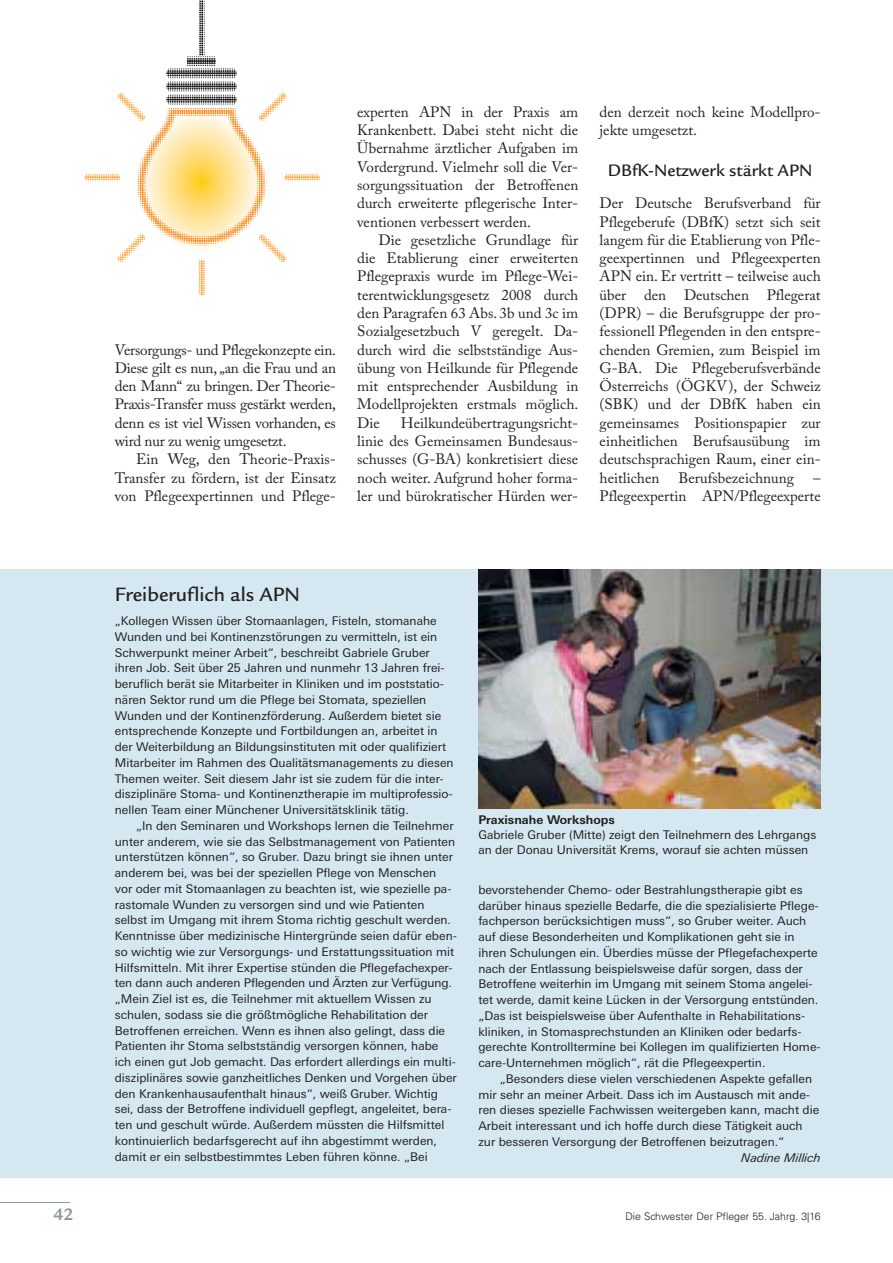
<style>
.page{position:relative;width:893px;height:1263px;background:#fff}
.page>*{position:absolute;margin:0;border:0;box-sizing:border-box;transform-origin:0 0}
.t1{font:500 21px "Legacy Sans";color:#231f20}
.t2{font:500 18px "Legacy Sans";color:#231f20}
.t3{font:700 18px "Legacy Sans";color:#8b99a1}
.t4{font:15px/18.3px "Adobe Caslon Pro";color:#231f20;text-align:justify}
.t5{font:12px/15.8px "LT Univers Basic";color:#231f20}
.t6{font:700 12px "LT Univers Basic";color:#231f20}
.t7{font:italic 12px "LT Univers Basic";color:#231f20}
.t8{font:300 10.5px "Univers";color:#231f20}
</style>
<div class="page">
<hr style="left:0;top:1202px;width:70px;height:1px;background:#8b99a1">
<svg style="left:84px;top:0;width:236px;height:295px"></svg>
<div style="left:0;top:569px;width:893px;height:608px;background:#d5e8f1"></div>
<img style="left:479px;top:569px;width:342px;height:240px">
<p class="t4" style="left:115px;top:342px;width:223px">Versorgungs- und Pflegekonzepte ein.<br>Diese gilt es nun, „an die Frau und an den Mann“ zu bringen. Der Theorie-Praxis-Transfer muss gestärkt werden, denn es ist viel Wissen vorhanden, es wird nur zu wenig umgesetzt.</p>
<p class="t4" style="left:115px;top:452px;width:223px;text-indent:21px">Ein Weg, den Theorie-Praxis-Transfer zu fördern, ist der Einsatz von Pflegeexpertinnen und Pflege-</p>
<p class="t4" style="left:357px;top:104px;width:223px">experten APN in der Praxis am Krankenbett. Dabei steht nicht die Übernahme ärztlicher Aufgaben im Vordergrund. Vielmehr soll die Ver&shy;sorgungssituation der Betroffenen durch erweiterte pflegerische Inter&shy;ventionen verbessert werden.</p>
<p class="t4" style="left:357px;top:232px;width:223px;text-indent:21px">Die gesetzliche Grundlage für die Etablierung einer erweiterten Pflegepraxis wurde im Pflege-Wei&shy;terentwicklungsgesetz 2008 durch den Paragrafen 63 Abs. 3b und 3c im Sozialgesetzbuch V geregelt. Da&shy;durch wird die selbstständige Aus&shy;übung von Heilkunde für Pflegende mit entsprechender Ausbildung in Modellprojekten erstmals möglich.<br>Die</p>
<p class="t4" style="left:357px;top:415px;width:223px;text-indent:44px">Heilkundeübertragungsricht&shy;linie des Gemeinsamen Bundesaus&shy;schusses (G-BA) konkretisiert diese noch weiter. Aufgrund hoher forma&shy;ler und bürokratischer Hürden wer-</p>
<p class="t4" style="left:600px;top:104px;width:223px">den derzeit noch keine Modellpro&shy;jekte umgesetzt.</p>
<h2 class="t2" style="left:608px;top:163px;width:206px">DBfK-Netzwerk stärkt APN</h2>
<p class="t4" style="left:600px;top:196px;width:223px">Der Deutsche Berufsverband für Pflegeberufe (DBfK) setzt sich seit langem für die Etablierung von Pfle&shy;geexpertinnen und Pflegeexperten APN ein. Er vertritt – teilweise auch über den Deutschen Pflegerat (DPR) – die Berufsgruppe der pro&shy;fessionell Pflegenden in den entspre&shy;chenden Gremien, zum Beispiel im G-BA. Die Pflegeberufsverbände Österreichs (ÖGKV), der Schweiz (SBK) und der DBfK haben ein gemeinsames Positionspapier zur einheitlichen Berufsausübung im deutschsprachigen Raum, einer ein&shy;heitlichen</p>
<p class="t4" style="left:678px;top:470px;width:117px">Berufsbezeichnung</p>
<p class="t4" style="left:600px;top:470px;width:223px;text-align:right">–<br>Pflegeexpertin APN/Pflegeexperte</p>
<h1 class="t1" style="left:115px;top:586px;width:187px">Freiberuflich als APN</h1>
<p class="t5" style="left:115px;top:614px;width:340px">„Kollegen Wissen über Stomaanlagen, Fisteln, stomanahe Wunden und bei Kontinenzstörungen zu vermitteln, ist ein Schwerpunkt meiner Arbeit“, beschreibt Gabriele Gruber ihren Job. Seit über 25 Jahren und nunmehr 13 Jahren frei&shy;beruflich berät sie Mitarbeiter in Kliniken und im poststatio&shy;nären Sektor rund um die Pflege bei Stomata, speziellen Wunden und der Kontinenzförderung. Außerdem bietet sie entsprechende Konzepte und Fortbildungen an, arbeitet in der Weiterbildung an Bildungsinstituten mit oder qualifiziert Mitarbeiter im Rahmen des Qualitätsmanagements zu diesen Themen weiter. Seit diesem Jahr ist sie zudem für die inter&shy;disziplinäre Stoma- und Kontinenztherapie im multiprofessio&shy;nellen Team einer Münchener Universitätsklinik tätig.</p>
<p class="t5" style="left:115px;top:818px;width:344px;text-indent:21px">„In den Seminaren und Workshops lernen die Teilnehmer unter anderem, wie sie das Selbstmanagement von Patienten unterstützen können“, so Gruber. Dazu bringt sie ihnen unter anderem bei, was bei der speziellen Pflege von Menschen<br>vor oder mit Stomaanlagen zu beachten ist, wie spezielle pa&shy;rastomale Wunden zu versorgen sind und wie Patienten selbst im Umgang mit ihrem Stoma richtig geschult werden.<br>Kenntnisse über medizinische Hintergründe seien dafür eben&shy;so wichtig wie zur Versorgungs- und Erstattungssituation mit Hilfsmitteln. Mit ihrer Expertise stünden die Pflegefachexper&shy;ten dann auch anderen Pflegenden und Ärzten zur Verfügung. „Mein Ziel ist es, die Teilnehmer mit aktuellem Wissen zu schulen, sodass sie die größtmögliche Rehabilitation der Betroffenen erreichen. Wenn es ihnen also gelingt, dass die Patienten ihr Stoma selbstständig versorgen können, habe ich einen gut Job gemacht. Das erfordert allerdings ein multi&shy;disziplinäres sowie ganzheitliches Denken und Vorgehen über den Krankenhausaufenthalt hinaus“, weiß Gruber. Wichtig sei, dass der Betroffene individuell gepflegt, angeleitet, bera&shy;ten und geschult würde. Außerdem müssten die Hilfsmittel kontinuierlich bedarfsgerecht auf ihn abgestimmt werden, damit er ein selbstbestimmtes Leben führen könne. „Bei</p>
<p class="t6" style="left:478px;top:814px;width:138px">Praxisnahe Workshops</p>
<p class="t5" style="left:478px;top:828px;width:339px;line-height:15px">Gabriele Gruber (Mitte) zeigt den Teilnehmern des Lehrgangs an der Donau Universität Krems, worauf sie achten müssen</p>
<p class="t5" style="left:478px;top:882px;width:344px">bevorstehender Chemo- oder Bestrahlungstherapie gibt es darüber hinaus spezielle Bedarfe, die die spezialisierte Pflege&shy;fachperson berücksichtigen muss“, so Gruber weiter. Auch auf diese Besonderheiten und Komplikationen geht sie in ihren Schulungen ein. Überdies müsse der Pflegefachexperte nach der Entlassung beispielsweise dafür sorgen, dass der Betroffene weiterhin im Umgang mit seinem Stoma angelei&shy;tet werde, damit keine Lücken in der Versorgung entstünden. „Das ist beispielsweise über Aufenthalte in Rehabilitations&shy;kliniken, in Stomasprechstunden an Kliniken oder bedarfs&shy;gerechte Kontrolltermine bei Kollegen im qualifizierten Home&shy;care-Unternehmen möglich“, rät die Pflegeexpertin.</p>
<p class="t5" style="left:478px;top:1071px;width:342px;text-indent:21px">„Besonders diese vielen verschiedenen Aspekte gefallen mir sehr an meiner Arbeit. Dass ich im Austausch mit ande&shy;ren dieses spezielle Fachwissen weitergeben kann, macht die Arbeit interessant und ich hoffe durch diese Tätigkeit auch zur besseren Versorgung der Betroffenen beizutragen.“</p>
<p class="t7" style="left:741px;top:1150px;width:81px">Nadine Millich</p>
<h2 class="t3" style="left:53px;top:1207px;width:22px">42</h2>
<p class="t8" style="left:625px;top:1213px;width:197px">Die Schwester Der Pfleger 55. Jahrg. 3|16</p>
</div>
